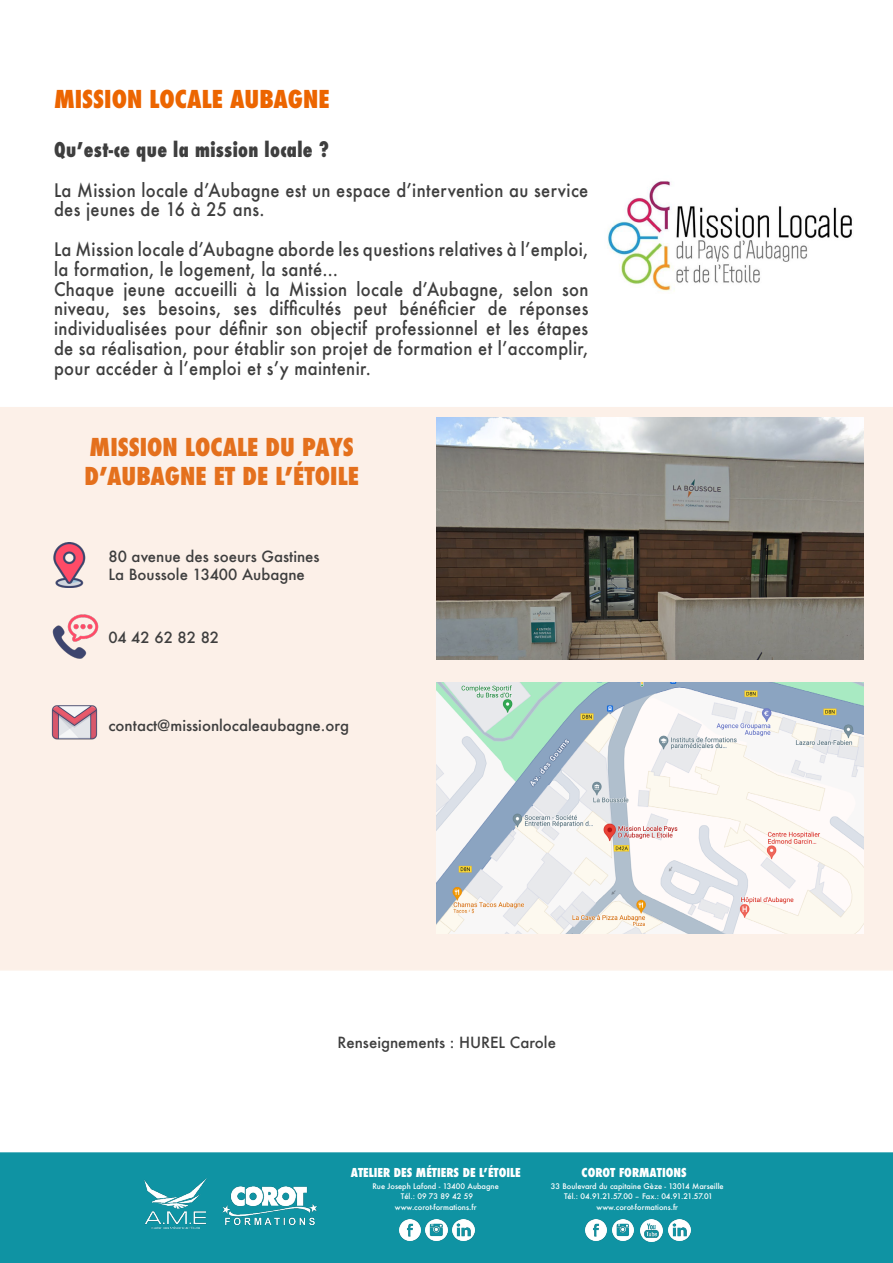
<style>
.page{position:relative;width:893px;height:1263px;background:#fff}
.page>*{position:absolute;margin:0;border:0;box-sizing:border-box;transform-origin:0 0}
.t1{font:800 condensed 24px/28.8px "Futura";color:#e4701d}
.t2{font:800 condensed 24px "Futura";color:#ec6500}
.t3{font:800 condensed 19.8px "Futura";letter-spacing:.02em;color:#3e3e3e;scale:.91 1}
.t4{font:500 18.15px/19.8px "Futura";letter-spacing:.02em;color:#3e3e3e;scale:.91 1}
.t5{font:500 15px/18px "Futura";color:#3e3e3e}
.t6{font:800 condensed 12px "Futura";color:#fff}
.t7{font:500 7.5px/10.5px "Futura";color:#fff;text-align:center}
</style>
<div class="page">
<div style="left:0;top:407px;width:893px;height:564px;background:#fcf0e8"></div>
<img style="left:608px;top:181px;width:244px;height:110px">
<img style="left:52px;top:700px;width:46px;height:46px">
<div style="left:0;top:1152px;width:893px;height:111px;background:#0f93a3"></div>
<img style="left:669px;top:1219px;width:21px;height:22px">
<img style="left:585px;top:1219px;width:21px;height:22px">
<img style="left:612px;top:1219px;width:22px;height:22px">
<img style="left:640px;top:1219px;width:22px;height:22px">
<img style="left:139px;top:1176px;width:183px;height:69px">
<img style="left:453px;top:1219px;width:22px;height:22px">
<img style="left:399px;top:1219px;width:22px;height:21px">
<img style="left:425px;top:1219px;width:22px;height:22px">
<img style="left:46px;top:542px;width:44px;height:46px">
<img style="left:53px;top:613px;width:46px;height:46px">
<img style="left:436px;top:417px;width:427px;height:242px">
<img style="left:436px;top:682px;width:427px;height:251px">
<h1 class="t2" style="left:54px;top:83px;width:277px">MISSION LOCALE AUBAGNE</h1>
<p class="t3" style="left:54px;top:136px;width:304px">Qu’est-ce que la mission locale ?</p>
<p class="t4" style="left:54px;top:180px;width:589px">La Mission locale d’Aubagne est un espace d’intervention au service des jeunes de 16 à 25 ans.</p>
<p class="t4" style="left:54px;top:239px;width:589px">La Mission locale d’Aubagne aborde les questions relatives à l’emploi, la formation, le logement, la santé…<br>Chaque jeune accueilli à la Mission locale d’Aubagne, selon son niveau, ses besoins, ses difficultés peut bénéficier de réponses individualisées pour définir son objectif professionnel et les étapes de sa réalisation, pour établir son projet de formation et l’accomplir, pour accéder à l’emploi et s’y maintenir.</p>
<h1 class="t1" style="left:85px;top:433px;width:276px">MISSION LOCALE DU PAYS<br>D’AUBAGNE ET DE L’ÉTOILE</h1>
<p class="t5" style="left:108px;top:548px;width:213px">80 avenue des soeurs Gastines<br>La Boussole 13400 Aubagne</p>
<p class="t5" style="left:108px;top:628px;width:112px">04 42 62 82 82</p>
<p class="t5" style="left:108px;top:716px;width:242px">contact@missionlocaleaubagne.org</p>
<p class="t5" style="left:338px;top:1034px;width:220px">Renseignements : HUREL Carole</p>
<p class="t6" style="left:351px;top:1164px;width:172px">ATELIER DES MÉTIERS DE L’ÉTOILE</p>
<p class="t6" style="left:582px;top:1164px;width:106px">COROT FORMATIONS</p>
<p class="t7" style="left:373px;top:1181px;width:128px">Rue Joseph Lafond - 13400 Aubagne<br>Tél.: 09 73 89 42 59 www.corot-formations.fr</p>
<p class="t7" style="left:551px;top:1181px;width:174px">33 Boulevard du capitaine Gèze - 13014 Marseille<br>Tél.: 04.91.21.57.00 – Fax.: 04.91.21.57.01 www.corot-formations.fr</p>
</div>
